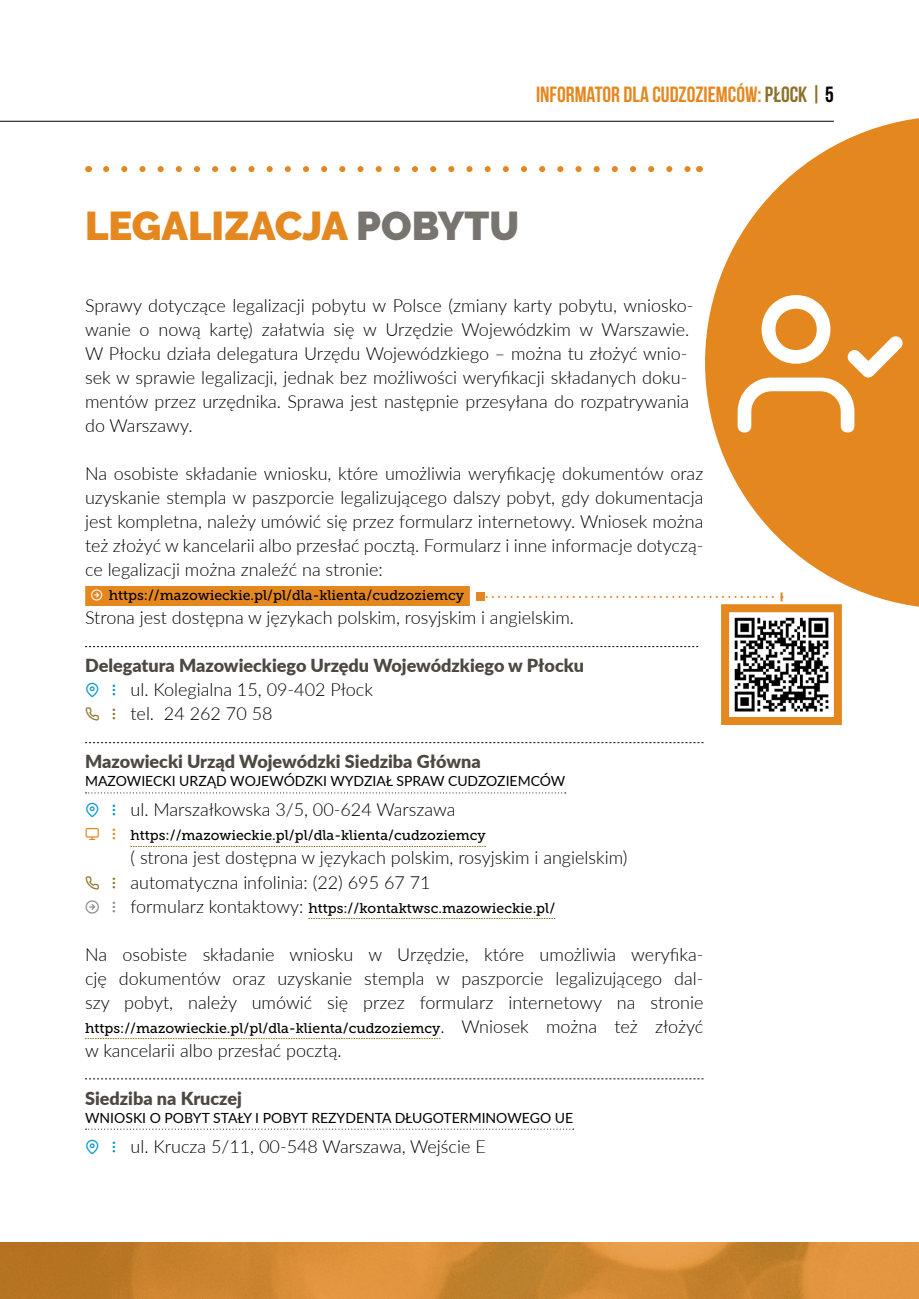
<style>
.page{position:relative;width:919px;height:1299px;background:#fff}
.page>*{position:absolute;margin:0;border:0;box-sizing:border-box;transform-origin:0 0}
.Styl_akapitowy_1_-_t{font:900 40px "Raleway";color:#e4871f}
.t1{font:700 22px "Bebas Neue";color:#e4871f}
.Styl_akapitowy_3b{font:300 18px/24px "Lato";color:#000;text-align:justify}
.Styl_akapitowy_3a{font:300 18px/24px "Lato";color:#000}
._1a__nazwa_Bold{font:900 18px "Lato";color:#4d4841}
._2__adres{font:300 18px "Lato";color:#000}
._3__telefon{font:300 18px "Lato";color:#000}
.Styl_akapitowy_3b-2{font:14px "Museo Slab 500";color:#000}
._1b__nazwa_regular{font:14px "Lato";color:#000}
.s1{color:#8c722b}
.s2{color:#000}
.s3{color:#787570}
.s4{font-family:"Lato";font-weight:300;font-size:18px}
</style>
<div class="page">
<hr style="left:0;top:121px;width:833px;height:1px;background:#000">
<svg style="left:703px;top:1242px;width:215px;height:56px;background:#d48b37"></svg>
<svg style="left:106px;top:166px;width:584px;height:6px"></svg>
<div style="left:85px;top:586px;width:385px;height:20px;background:#e4871f"></div>
<svg style="left:85px;top:742px;width:618px;height:1px"></svg>
<svg style="left:86px;top:792px;width:479px;height:1px"></svg>
<svg style="left:130px;top:846px;width:356px;height:1px"></svg>
<svg style="left:308px;top:918px;width:247px;height:1px"></svg>
<svg style="left:704px;top:118px;width:214px;height:489px"></svg>
<svg style="left:85px;top:589px;width:760px;height:136px"></svg>
<svg style="left:0;top:1038px;width:703px;height:260px"></svg>
<div style="left:737px;top:293px;width:165px;height:139px;background:#e4871f"></div>
<p class="t1" style="left:536px;top:82px;width:299px">INFORMATOR DLA CUDZOZIEMCÓW: <span class="s1">PŁOCK |</span> <span class="s2">5</span></p>
<p class="Styl_akapitowy_1_-_t" style="left:85px;top:203px;width:435px">LEGALIZACJA <span class="s3">POBYTU</span></p>
<p class="Styl_akapitowy_3a" style="left:85px;top:293px;width:610px">Sprawy dotyczące legalizacji pobytu w Polsce (zmiany karty pobytu, wniosko&shy;wanie o nową kartę) załatwia się w Urzędzie Wojewódzkim w Warszawie.<br>W Płocku działa delegatura Urzędu Wojewódzkiego – można tu złożyć wnio&shy;sek w sprawie legalizacji, jednak bez możliwości weryfikacji składanych doku&shy;mentów przez urzędnika. Sprawa jest następnie przesyłana do rozpatrywania do Warszawy.</p>
<p class="Styl_akapitowy_3b" style="left:85px;top:461px;width:619px">Na osobiste składanie wniosku, które umożliwia weryfikację dokumentów oraz uzyskanie stempla w paszporcie legalizującego dalszy pobyt, gdy dokumentacja jest kompletna, należy umówić się przez formularz internetowy. Wniosek można też złożyć w kancelarii albo przesłać pocztą. Formularz i inne informacje dotyczą&shy;ce legalizacji można znaleźć na stronie:</p>
<p class="Styl_akapitowy_3b-2" style="left:109px;top:587px;width:357px">https://mazowieckie.pl/pl/dla-klienta/cudzoziemcy</p>
<p class="Styl_akapitowy_3b" style="left:85px;top:605px;width:490px">Strona jest dostępna w językach polskim, rosyjskim i angielskim.</p>
<p class="_1a__nazwa_Bold" style="left:85px;top:652px;width:500px">Delegatura Mazowieckiego Urzędu Wojewódzkiego w Płocku</p>
<p class="_2__adres" style="left:130px;top:677px;width:244px">ul. Kolegialna 15, 09-402 Płock</p>
<p class="_3__telefon" style="left:130px;top:701px;width:144px">tel. 24 262 70 58</p>
<p class="_1a__nazwa_Bold" style="left:85px;top:748px;width:397px">Mazowiecki Urząd Wojewódzki Siedziba Główna</p>
<p class="_1b__nazwa_regular" style="left:85px;top:771px;width:482px">MAZOWIECKI URZĄD WOJEWÓDZKI WYDZIAŁ SPRAW CUDZOZIEMCÓW</p>
<p class="_2__adres" style="left:130px;top:797px;width:326px">ul. Marszałkowska 3/5, 00-624 Warszawa</p>
<p class="Styl_akapitowy_3b-2" style="left:130px;top:827px;width:357px">https://mazowieckie.pl/pl/dla-klienta/cudzoziemcy</p>
<p class="Styl_akapitowy_3a" style="left:130px;top:845px;width:498px">( strona jest dostępna w językach polskim, rosyjskim i angielskim)</p>
<p class="_3__telefon" style="left:130px;top:869px;width:302px">automatyczna infolinia: (22) 695 67 71</p>
<p class="Styl_akapitowy_3b-2" style="left:130px;top:899px;width:426px"><span class="s4">formularz kontaktowy:</span> https://kontaktwsc.mazowieckie.pl/</p>
<p class="Styl_akapitowy_3b" style="left:85px;top:941px;width:619px">Na osobiste składanie wniosku w Urzędzie, które umożliwia weryfika&shy;cję dokumentów oraz uzyskanie stempla w paszporcie legalizującego dal&shy;szy pobyt, należy umówić się przez formularz internetowy na stronie</p>
<p class="Styl_akapitowy_3b-2" style="left:85px;top:1019px;width:619px">https://mazowieckie.pl/pl/dla-klienta/cudzoziemcy<span class="s4">. Wniosek można też złożyć</span></p>
<p class="Styl_akapitowy_3b" style="left:85px;top:1037px;width:258px">w kancelarii albo przesłać pocztą.</p>
<p class="_1a__nazwa_Bold" style="left:85px;top:1084px;width:158px">Siedziba na Kruczej</p>
<p class="_1b__nazwa_regular" style="left:85px;top:1107px;width:489px">WNIOSKI O POBYT STAŁY I POBYT REZYDENTA DŁUGOTERMINOWEGO UE</p>
<p class="_2__adres" style="left:130px;top:1133px;width:357px">ul. Krucza 5/11, 00-548 Warszawa, Wejście E</p>
</div>
